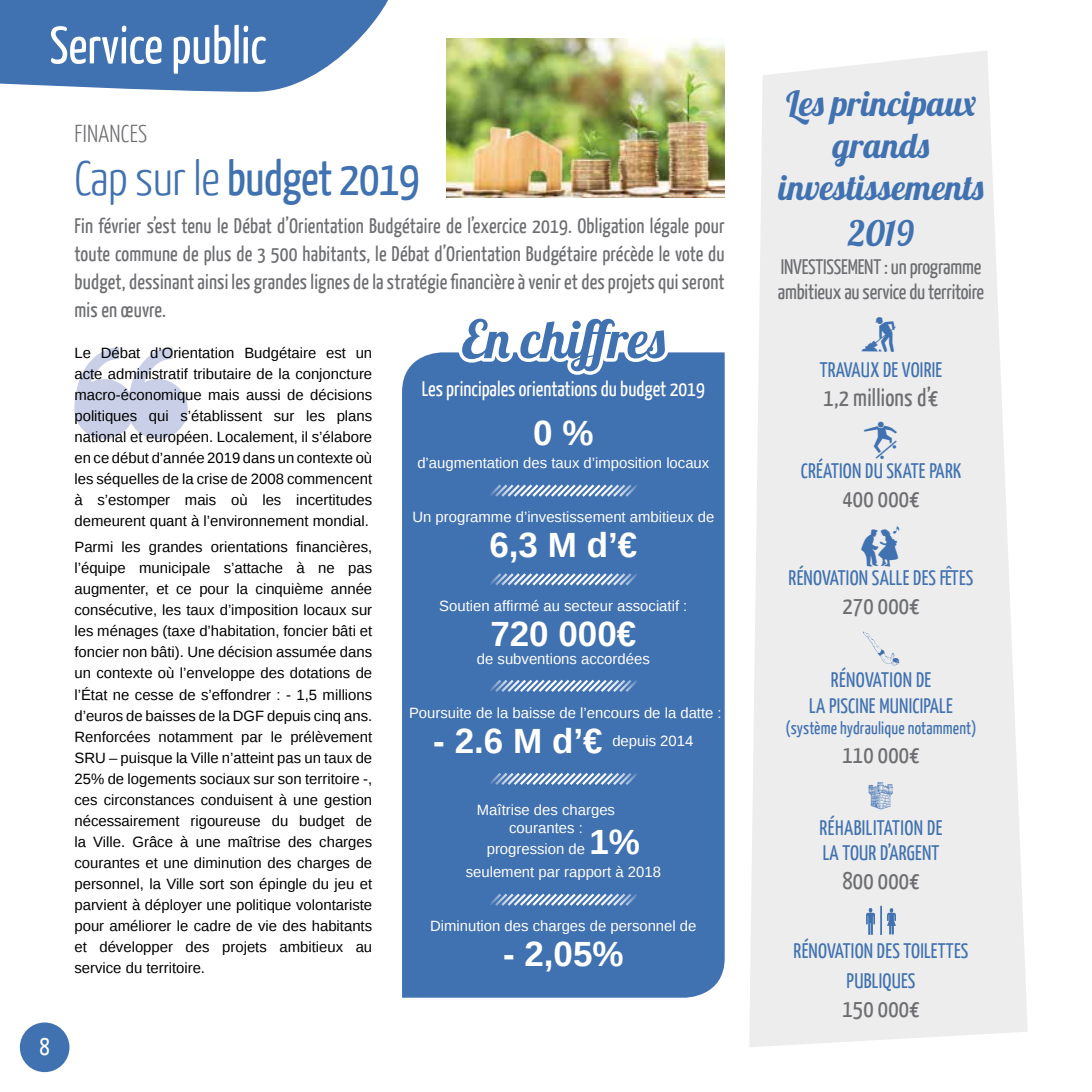
<style>
.page{position:relative;width:1092px;height:1092px;background:#fff}
.page>*{position:absolute;margin:0;border:0;box-sizing:border-box;transform-origin:0 0}
.t1{font:52.5px "Yanone Kaffeesatz";color:#fff}
.t2{font:52.5px "Lobster 1.4";color:#4071b0}
.t3{font:49px "Yanone Kaffeesatz";letter-spacing:-.01em;color:#4071b0}
.t4{font:43.75px "workingsignstfb";color:#4071b0}
.t5{font:38.5px "Heraldic Devices";color:#4071b0}
.t6{font:35px/42px "Lobster 1.4";letter-spacing:.02em;color:#4071b0;text-align:center}
.t7{font:700 35px "Liberation Sans";color:#fff}
.t8{font:24.5px "Yanone Kaffeesatz";letter-spacing:.01em;color:#6d6e71}
.t9{font:300 24.5px "Yanone Kaffeesatz";letter-spacing:.01em;color:#6d6e71}
.t10{font:24.5px "Yanone Kaffeesatz";color:#fff}
.t11{font:21px/28px "Yanone Kaffeesatz";letter-spacing:-.01em;color:#6d6e71;text-align:justify}
.t12{font:21px/25.2px "Yanone Kaffeesatz";letter-spacing:.01em;color:#4071b0}
.t13{font:21px "Yanone Kaffeesatz";color:#fff}
.t14{font:17.5px "Yanone Kaffeesatz";letter-spacing:.01em;color:#4071b0}
.t15{font:14.88px/21px "Liberation Sans";color:#000;text-align:justify}
.t16{font:14.88px/17.8px "Liberation Sans";color:#fff;text-align:center}
.s1{font-weight:300}
</style>
<div class="page">
<svg style="left:749px;top:51px;width:278px;height:996px;background:#efefef"></svg>
<svg style="left:74px;top:347px;width:114px;height:92px"></svg>
<div style="left:402px;top:352px;width:322px;height:645px;background:#4071b0"></div>
<svg style="left:866px;top:905px;width:29px;height:29px"></svg>
<svg style="left:862px;top:631px;width:37px;height:34px"></svg>
<div style="left:20px;top:1022px;width:49px;height:49px;background:#4071b0;border-radius:50%"></div>
<svg style="left:0;top:0;width:388px;height:92px;background:#5983ba"></svg>
<svg style="left:486px;top:482px;width:154px;height:17px;background:#7195c4"></svg>
<svg style="left:486px;top:570px;width:154px;height:18px;background:#6e93c3"></svg>
<svg style="left:486px;top:677px;width:154px;height:17px;background:#7195c4"></svg>
<svg style="left:486px;top:770px;width:154px;height:17px;background:#7195c4"></svg>
<svg style="left:486px;top:891px;width:154px;height:17px;background:#7195c4"></svg>
<svg style="left:455px;top:352px;width:217px;height:26px"></svg>
<img style="left:446px;top:38px;width:278px;height:160px">
<svg style="left:863px;top:421px;width:34px;height:38px"></svg>
<div style="left:861px;top:525px;width:38px;height:41px;background:#ededee"></div>
<h1 class="t1" style="left:50px;top:13px;width:218px">Service public</h1>
<h3 class="t9" style="left:75px;top:119px;width:73px">FinanceS</h3>
<h2 class="t3" style="left:74px;top:148px;width:346px"><span class="s1">Cap sur le</span> budget 2019</h2>
<p class="t11" style="left:74px;top:211px;width:651px">Fin février s’est tenu le Débat d’Orientation Budgétaire de l’exercice 2019. Obligation légale pour toute commune de plus de 3 500 habitants, le Débat d’Orientation Budgétaire précède le vote du budget, dessinant ainsi les grandes lignes de la stratégie financière à venir et des projets qui seront mis en œuvre.</p>
<p class="t15" style="left:74px;top:343px;width:299px">Le Débat d’Orientation Budgétaire est un acte administratif tributaire de la conjoncture macro-économique mais aussi de décisions politiques qui s’établissent sur les plans national et européen. Localement, il s’élabore en ce début d’année 2019 dans un contexte où les séquelles de la crise de 2008 commencent à s’estomper mais où les incertitudes demeurent quant à l’environnement mondial.</p>
<p class="t15" style="left:74px;top:537px;width:299px">Parmi les grandes orientations financières, l’équipe municipale s’attache à ne pas augmenter, et ce pour la cinquième année consécutive, les taux d’imposition locaux sur les ménages (taxe d’habitation, foncier bâti et foncier non bâti). Une décision assumée dans un contexte où l’enveloppe des dotations de l’État ne cesse de s’effondrer : - 1,5 millions d’euros de baisses de la DGF depuis cinq ans.<br>Renforcées notamment par le prélèvement SRU – puisque la Ville n’atteint pas un taux de 25% de logements sociaux sur son territoire -, ces circonstances conduisent à une gestion nécessairement rigoureuse du budget de la Ville. Grâce à une maîtrise des charges courantes et une diminution des charges de personnel, la Ville sort son épingle du jeu et parvient à déployer une politique volontariste pour améliorer le cadre de vie des habitants et développer des projets ambitieux au service du territoire.</p>
<h1 class="t2" style="left:461px;top:305px;width:205px">En chiffres</h1>
<h3 class="t13" style="left:422px;top:376px;width:284px">Les principales orientations du budget 2019</h3>
<h3 class="t7" style="left:533px;top:409px;width:62px">0 %</h3>
<p class="t16" style="left:417px;top:454px;width:293px">d’augmentation des taux d’imposition locaux</p>
<p class="t16" style="left:412px;top:508px;width:303px">Un programme d’investissement ambitieux de</p>
<h3 class="t7" style="left:489px;top:520px;width:149px">6,3 M d’€</h3>
<p class="t16" style="left:439px;top:597px;width:250px">Soutien affirmé au secteur associatif :</p>
<h3 class="t7" style="left:490px;top:609px;width:147px">720 000€</h3>
<p class="t16" style="left:477px;top:650px;width:174px">de subventions accordées</p>
<p class="t16" style="left:409px;top:704px;width:314px">Poursuite de la baisse de l’encours de la datte :</p>
<h3 class="t7" style="left:433px;top:716px;width:171px">- 2.6 M d’€</h3>
<p class="t16" style="left:612px;top:732px;width:83px">depuis 2014</p>
<p class="t16" style="left:477px;top:801px;width:140px">Maîtrise des charges courantes :</p>
<h3 class="t7" style="left:589px;top:817px;width:52px">1%</h3>
<p class="t16" style="left:465px;top:863px;width:197px">seulement par rapport à 2018</p>
<p class="t16" style="left:486px;top:840px;width:100px">progression de</p>
<p class="t16" style="left:430px;top:917px;width:268px">Diminution des charges de personnel de</p>
<h3 class="t7" style="left:503px;top:929px;width:122px">- 2,05%</h3>
<h3 class="t10" style="left:40px;top:1031px;width:12px">8</h3>
<h3 class="t6" style="left:778px;top:82px;width:207px">Les principaux grands investissements</h3>
<h3 class="t6" style="left:848px;top:212px;width:67px">2019</h3>
<h3 class="t11" style="left:777px;top:253px;width:208px;line-height:25.2px">INVESTISSEMENT : un programme ambitieux au service du territoire</h3>
<h3 class="t4" style="left:861px;top:311px;width:40px">6</h3>
<h3 class="t12" style="left:819px;top:356px;width:124px">TRAVAUX DE VOIRIE</h3>
<h3 class="t8" style="left:823px;top:383px;width:116px">1,2 millions d’€</h3>
<h3 class="t12" style="left:800px;top:457px;width:162px">CRÉATION DU SKATE PARK</h3>
<h3 class="t8" style="left:842px;top:483px;width:79px">400 000€</h3>
<h3 class="t12" style="left:788px;top:564px;width:186px">RÉNOVATION SALLE DES FÊTES</h3>
<h3 class="t8" style="left:842px;top:590px;width:79px">270 000€</h3>
<h3 class="t12" style="left:830px;top:667px;width:25px">RÉnovation</h3>
<h3 class="t12" style="left:809px;top:667px;width:145px;text-indent:107px">DE<br>LA PISCINE MUNICIPALE</h3>
<p class="t14" style="left:785px;top:716px;width:192px">(système hydraulique notamment)</p>
<h3 class="t8" style="left:842px;top:739px;width:79px">110 000€</h3>
<h3 class="t5" style="left:867px;top:780px;width:28px">t</h3>
<h3 class="t12" style="left:819px;top:814px;width:33px">Réhabilitation</h3>
<h3 class="t12" style="left:822px;top:814px;width:118px;text-align:right">de<br>LA TOUR D’ARGENT</h3>
<h3 class="t8" style="left:842px;top:865px;width:79px">800 000€</h3>
<h3 class="t12" style="left:793px;top:935px;width:176px;line-height:29.4px;text-align:center">RÉNOVATION DES TOILETTES<br>PUBLIQUES</h3>
<h3 class="t8" style="left:842px;top:993px;width:79px">150 000€</h3>
</div>
